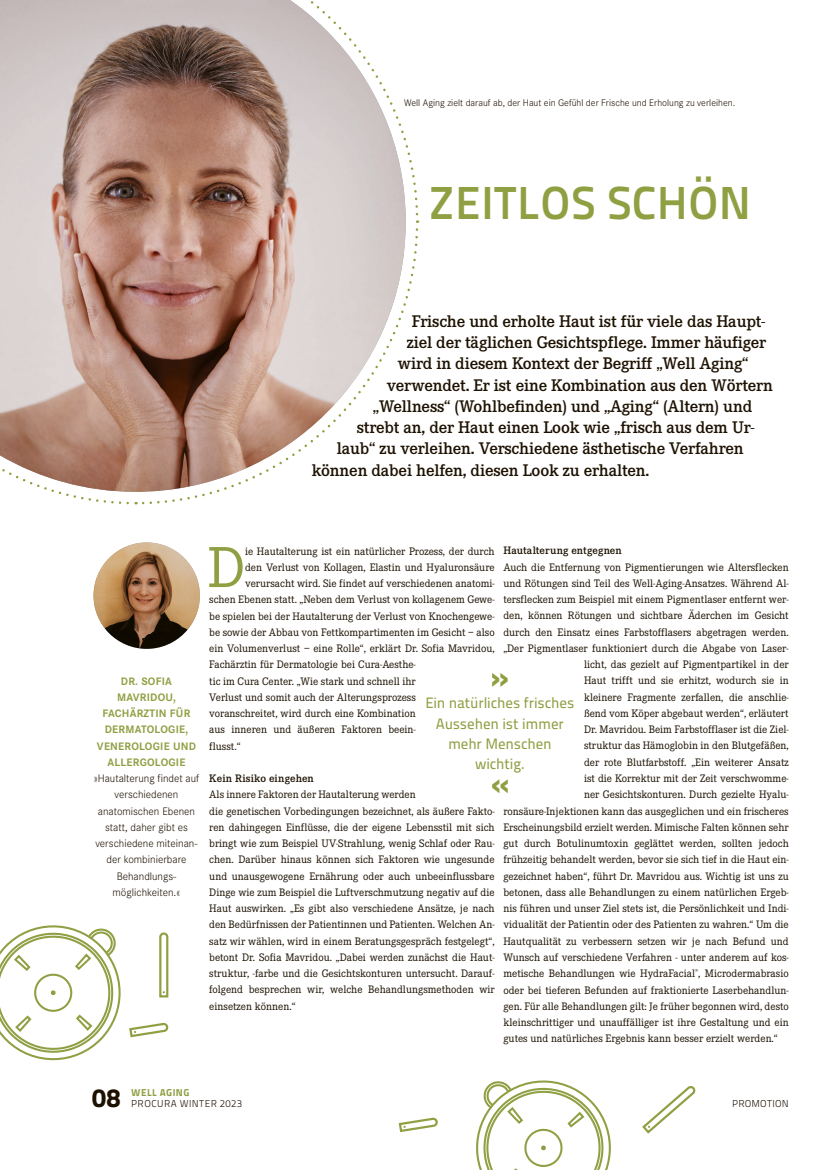
<style>
.page{position:relative;width:826px;height:1170px;background:#fff}
.page>*{position:absolute;margin:0;border:0;box-sizing:border-box;transform-origin:0 0}
.t1{font:60px "Corporate E";color:#8fa043}
.t2{font:46.25px "Titillium Maps 26 L 750 wt";letter-spacing:.01em;color:#8fa043}
.t3{font:32.5px "Titillium Maps 26 L 999 wt";color:#909f42}
.t4{font:26.25px "Titillium Maps 26 L 999 wt";color:#1d1100}
.t5{font:600 17.5px "Corporate E";letter-spacing:-.01em;color:#1d1100}
.t6{font:15px/20px "Titillium Maps 26 L 500 wt";letter-spacing:-.01em;color:#909f42;text-align:center}
.t7{font:11.25px/16.2px "Corporate E";color:#1d1100}
.t8{font:300 11.25px/16.2px "Corporate S Pro";color:#1d1100;text-align:center}
.t9{font:700 11.25px/16.2px "Corporate S";letter-spacing:.02em;color:#8fa043;text-align:center}
.t10{font:600 11.25px "Corporate E";letter-spacing:.005em;color:#1d1100}
.t11{font:300 10px "Corporate S Pro";color:#1d1100}
.t12{font:10px "Titillium Maps 26 L 250 wt";letter-spacing:.035em;color:#1d1100}
.t13{font:10px "Titillium Maps 26 L 999 wt";letter-spacing:.04em;color:#8fa043}
</style>
<div class="page">
<svg style="left:140px;top:223px;width:279px;height:282px"></svg>
<svg style="left:137px;top:0;width:282px;height:217px"></svg>
<svg style="left:0;top:0;width:137px;height:505px;background:#c2a9a1"></svg>
<img style="left:93px;top:542px;width:107px;height:106px;border-radius:53px">
<svg style="left:476px;top:1080px;width:135px;height:89px"></svg>
<svg style="left:642px;top:1086px;width:54px;height:48px"></svg>
<svg style="left:0;top:925px;width:169px;height:136px"></svg>
<svg style="left:398px;top:1117px;width:40px;height:16px"></svg>
<p class="t11" style="left:404px;top:96px;width:332px">Well Aging zielt darauf ab, der Haut ein Gefühl der Frische und Erholung zu verleihen.</p>
<h2 class="t2" style="left:428px;top:167px;width:324px">ZEITLOS SCHÖN</h2>
<h3 class="t5" style="left:412px;top:311px;width:355px">Frische und erholte Haut ist für viele das Haupt-</h3>
<h3 class="t5" style="left:407px;top:332px;width:361px">ziel der täglichen Gesichtspflege. Immer häufiger</h3>
<h3 class="t5" style="left:398px;top:354px;width:352px">wird in diesem Kontext der Begriff „Well Aging“</h3>
<h3 class="t5" style="left:387px;top:375px;width:388px">verwendet. Er ist eine Kombination aus den Wörtern</h3>
<h3 class="t5" style="left:373px;top:396px;width:381px">„Wellness“ (Wohlbefinden) und „Aging“ (Altern) und</h3>
<h3 class="t5" style="left:357px;top:417px;width:399px">strebt an, der Haut einen Look wie „frisch aus dem Ur-</h3>
<h3 class="t5" style="left:337px;top:439px;width:408px">laub“ zu verleihen. Verschiedene ästhetische Verfahren</h3>
<h3 class="t5" style="left:312px;top:460px;width:339px">können dabei helfen, diesen Look zu erhalten.</h3>
<p class="t9" style="left:97px;top:672px;width:101px">DR. SOFIA<br>MAVRIDOU,<br>FACHÄRZTIN FÜR<br>DERMATOLOGIE,<br>VENEROLOGIE UND<br>ALLERGOLOGIE</p>
<p class="t8" style="left:94px;top:769px;width:107px">»Hautalterung findet auf verschiedenen anatomischen Ebenen statt, daher gibt es verschiedene miteinan&shy;der kombinierbare<br>Behandlungs&shy;möglichkeiten.«</p>
<p class="t10" style="left:503px;top:544px;width:120px">Hautalterung entgegnen</p>
<p class="t7" style="left:503px;top:559px;width:287px">Auch die Entfernung von Pigmentierungen wie Altersflecken</p>
<p class="t7" style="left:503px;top:575px;width:287px">und Rötungen sind Teil des Well-Aging-Ansatzes. Während Al-</p>
<p class="t7" style="left:503px;top:591px;width:287px">tersflecken zum Beispiel mit einem Pigmentlaser entfernt wer-</p>
<p class="t7" style="left:503px;top:607px;width:287px">den, können Rötungen und sichtbare Äderchen im Gesicht</p>
<p class="t7" style="left:503px;top:624px;width:287px">durch den Einsatz eines Farbstofflasers abgetragen werden.</p>
<p class="t7" style="left:503px;top:640px;width:287px">„Der Pigmentlaser funktioniert durch die Abgabe von Laser-</p>
<p class="t7" style="left:584px;top:656px;width:206px">licht, das gezielt auf Pigmentpartikel in der</p>
<p class="t7" style="left:584px;top:672px;width:206px">Haut trifft und sie erhitzt, wodurch sie in</p>
<p class="t7" style="left:584px;top:689px;width:206px">kleinere Fragmente zerfallen, die anschlie-</p>
<p class="t7" style="left:584px;top:705px;width:206px">ßend vom Köper abgebaut werden“, erläutert</p>
<p class="t7" style="left:584px;top:721px;width:206px">Dr. Mavridou. Beim Farbstofflaser ist die Ziel-</p>
<p class="t7" style="left:584px;top:737px;width:206px">struktur das Hämoglobin in den Blutgefäßen,</p>
<p class="t7" style="left:584px;top:754px;width:206px">der rote Blutfarbstoff. „Ein weiterer Ansatz</p>
<p class="t7" style="left:584px;top:770px;width:206px">ist die Korrektur mit der Zeit verschwomme-</p>
<p class="t7" style="left:584px;top:786px;width:206px">ner Gesichtskonturen. Durch gezielte Hyalu-</p>
<p class="t7" style="left:503px;top:802px;width:287px">ronsäure-Injektionen kann das ausgeglichen und ein frischeres</p>
<p class="t7" style="left:503px;top:819px;width:287px">Erscheinungsbild erzielt werden. Mimische Falten können sehr</p>
<p class="t7" style="left:503px;top:835px;width:287px">gut durch Botulinumtoxin geglättet werden, sollten jedoch</p>
<p class="t7" style="left:503px;top:851px;width:287px">frühzeitig behandelt werden, bevor sie sich tief in die Haut ein-</p>
<p class="t7" style="left:503px;top:867px;width:287px">gezeichnet haben“, führt Dr. Mavridou aus. Wichtig ist uns zu</p>
<p class="t7" style="left:503px;top:884px;width:287px">betonen, dass alle Behandlungen zu einem natürlichen Ergeb-</p>
<p class="t7" style="left:503px;top:900px;width:287px">nis führen und unser Ziel stets ist, die Persönlichkeit und Indi-</p>
<p class="t7" style="left:503px;top:916px;width:287px">vidualität der Patientin oder des Patienten zu wahren.“ Um die</p>
<p class="t7" style="left:503px;top:932px;width:287px">Hautqualität zu verbessern setzen wir je nach Befund und</p>
<p class="t7" style="left:503px;top:949px;width:287px">Wunsch auf verschiedene Verfahren - unter anderem auf kos-</p>
<p class="t7" style="left:503px;top:965px;width:287px">metische Behandlungen wie HydraFacial<sup>®</sup>, Microdermabrasio</p>
<p class="t7" style="left:503px;top:981px;width:287px">oder bei tieferen Befunden auf fraktionierte Laserbehandlun-</p>
<p class="t7" style="left:503px;top:998px;width:287px">gen. Für alle Behandlungen gilt: Je früher begonnen wird, desto</p>
<p class="t7" style="left:503px;top:1014px;width:287px">kleinschrittiger und unauffälliger ist ihre Gestaltung und ein</p>
<p class="t7" style="left:503px;top:1030px;width:276px">gutes und natürliches Ergebnis kann besser erzielt werden.“</p>
<h1 class="t1" style="left:207px;top:534px;width:39px">D</h1>
<p class="t7" style="left:245px;top:543px;width:251px">ie Hautalterung ist ein natürlicher Prozess, der durch</p>
<p class="t7" style="left:245px;top:559px;width:251px">den Verlust von Kollagen, Elastin und Hyaluronsäure</p>
<p class="t7" style="left:245px;top:575px;width:251px">verursacht wird. Sie findet auf verschiedenen anatomi-</p>
<p class="t7" style="left:209px;top:591px;width:287px">schen Ebenen statt. „Neben dem Verlust von kollagenem Gewe-</p>
<p class="t7" style="left:209px;top:608px;width:287px">be spielen bei der Hautalterung der Verlust von Knochengewe-</p>
<p class="t7" style="left:209px;top:624px;width:287px">be sowie der Abbau von Fettkompartimenten im Gesicht – also</p>
<p class="t7" style="left:209px;top:640px;width:287px">ein Volumenverlust – eine Rolle“, erklärt Dr. Sofia Mavridou,</p>
<p class="t7" style="left:209px;top:656px;width:208px">Fachärztin für Dermatologie bei Cura-Aesthe-</p>
<p class="t7" style="left:209px;top:673px;width:208px">tic im Cura Center. „Wie stark und schnell ihr</p>
<p class="t7" style="left:209px;top:689px;width:208px">Verlust und somit auch der Alterungsprozess</p>
<p class="t7" style="left:209px;top:705px;width:208px">voranschreitet, wird durch eine Kombination</p>
<p class="t7" style="left:209px;top:721px;width:208px">aus inneren und äußeren Faktoren beein-</p>
<p class="t7" style="left:209px;top:738px;width:33px">flusst.“</p>
<p class="t10" style="left:209px;top:772px;width:106px">Kein Risiko eingehen</p>
<p class="t7" style="left:209px;top:786px;width:287px">Als innere Faktoren der Hautalterung werden<br>die genetischen Vorbedingungen bezeichnet, als äußere Fakto&shy;ren dahingegen Einflüsse, die der eigene Lebensstil mit sich bringt wie zum Beispiel UV-Strahlung, wenig Schlaf oder Rau&shy;chen. Darüber hinaus können sich Faktoren wie ungesunde und unausgewogene Ernährung oder auch unbeeinflussbare Dinge wie zum Beispiel die Luftverschmutzung negativ auf die Haut auswirken. „Es gibt also verschiedene Ansätze, je nach den Bedürfnissen der Patientinnen und Patienten. Welchen An&shy;satz wir wählen, wird in einem Beratungsgespräch festgelegt“, betont Dr. Sofia Mavridou. „Dabei werden zunächst die Haut&shy;struktur, -farbe und die Gesichtskonturen untersucht. Darauf&shy;folgend besprechen wir, welche Behandlungsmethoden wir einsetzen können.“</p>
<h3 class="t3" style="left:490px;top:651px;width:21px">»</h3>
<h3 class="t6" style="left:425px;top:692px;width:151px">Ein natürliches frisches<br>Aussehen ist immer mehr Menschen wichtig.</h3>
<h3 class="t3" style="left:490px;top:756px;width:21px">«</h3>
<h3 class="t4" style="left:92px;top:1077px;width:30px">08</h3>
<p class="t13" style="left:131px;top:1084px;width:60px">WELL AGING</p>
<p class="t12" style="left:131px;top:1096px;width:112px">PROCURA WINTER 2023</p>
<p class="t12" style="left:732px;top:1096px;width:58px">PROMOTION</p>
</div>
